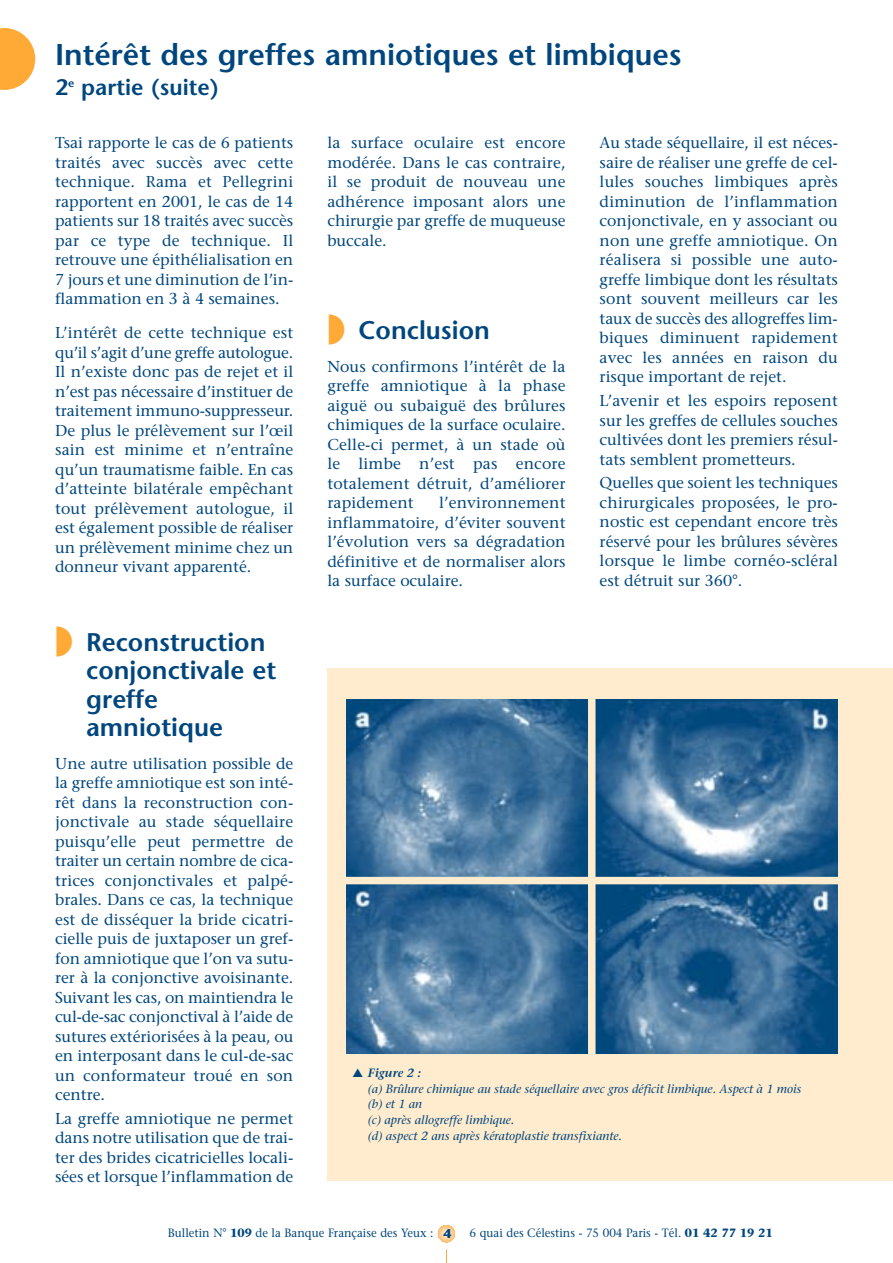
<style>
.page{position:relative;width:893px;height:1263px;background:#fff}
.page>*{position:absolute;margin:0;border:0;box-sizing:border-box;transform-origin:0 0}
.t1{font:600 30px "Stone Sans";color:#00467d}
.t2{font:600 25.5px/28.5px "Stone Sans";color:#00467d}
.t3{font:600 22.5px "Stone Sans";color:#00467d}
.t4{font:15.75px/19.5px "Stone Serif";color:#00467d;text-align:justify}
.t5{font:700 12.75px "Stone Sans";color:#00467d}
.t6{font:italic 12px/15.8px "Stone Serif";color:#00467d}
.t7{font:12px "Stone Serif";color:#00467d;scale:.95 1}
.s1{color:#ffaa37}
.s2{font-weight:600}
.s3{font-weight:700}
</style>
<div class="page">
<div style="left:327px;top:668px;width:565px;height:513px;background:#ffebcd"></div>
<svg style="left:446px;top:1250px;width:1px;height:13px"></svg>
<svg style="left:438px;top:1225px;width:17px;height:17px"></svg>
<svg style="left:0;top:28px;width:35px;height:62px"></svg>
<img style="left:346px;top:700px;width:492px;height:354px">
<div style="left:588px;top:692px;width:7px;height:390px;background:#ffebcd"></div>
<div style="left:339px;top:877px;width:524px;height:7px;background:#ffebcd"></div>
<h1 class="t1" style="left:55px;top:43px;width:628px">Intérêt des greffes amniotiques et limbiques</h1>
<h3 class="t3" style="left:55px;top:78px;width:165px">2<sup>e</sup> partie (suite)</h3>
<p class="t4" style="left:55px;top:135px;width:240px">Tsai rapporte le cas de 6 patients traités avec succès avec cette technique. Rama et Pellegrini rapportent en 2001, le cas de 14 patients sur 18 traités avec succès par ce type de technique. Il retrouve une épithélialisation en 7 jours et une diminution de l’in&shy;flammation en 3 à 4 semaines.</p>
<p class="t4" style="left:55px;top:325px;width:240px">L’intérêt de cette technique est qu’il s’agit d’une greffe autologue.<br>Il n’existe donc pas de rejet et il n’est pas nécessaire d’instituer de traitement immuno-suppresseur.<br>De plus le prélèvement sur l’œil sain est minime et n’entraîne qu’un traumatisme faible. En cas d’atteinte bilatérale empêchant tout prélèvement autologue, il est également possible de réaliser un prélèvement minime chez un donneur vivant apparenté.</p>
<h2 class="t2" style="left:86px;top:630px;width:192px;text-indent:-31px"><span class="s1">◗</span> Reconstruction conjonctivale et greffe amniotique</h2>
<p class="t4" style="left:55px;top:755px;width:240px">Une autre utilisation possible de la greffe amniotique est son inté&shy;rêt dans la reconstruction con&shy;jonctivale au stade séquellaire puisqu’elle peut permettre de traiter un certain nombre de cica&shy;trices conjonctivales et palpé&shy;brales. Dans ce cas, la technique est de disséquer la bride cicatri&shy;cielle puis de juxtaposer un gref&shy;fon amniotique que l’on va sutu&shy;rer à la conjonctive avoisinante.<br>Suivant les cas, on maintiendra le cul-de-sac conjonctival à l’aide de sutures extériorisées à la peau, ou en interposant dans le cul-de-sac un conformateur troué en son centre.</p>
<p class="t4" style="left:55px;top:1110px;width:240px">La greffe amniotique ne permet dans notre utilisation que de trai&shy;ter des brides cicatricielles locali&shy;sées et lorsque l’inflammation de</p>
<p class="t4" style="left:327px;top:135px;width:240px">la surface oculaire est encore modérée. Dans le cas contraire, il se produit de nouveau une adhérence imposant alors une chirurgie par greffe de muqueuse buccale.</p>
<h2 class="t2" style="left:327px;top:319px;width:164px"><span class="s1">◗</span> Conclusion</h2>
<p class="t4" style="left:327px;top:358px;width:240px">Nous confirmons l’intérêt de la greffe amniotique à la phase aiguë ou subaiguë des brûlures chimiques de la surface oculaire.<br>Celle-ci permet, à un stade où le limbe n’est pas encore totalement détruit, d’améliorer rapidement</p>
<p class="t4" style="left:327px;top:495px;width:240px;text-indent:112px">l’environnement inflammatoire, d’éviter souvent l’évolution vers sa dégradation définitive et de normaliser alors la surface oculaire.</p>
<p class="t4" style="left:599px;top:135px;width:240px">Au stade séquellaire, il est néces&shy;saire de réaliser une greffe de cel&shy;lules souches limbiques après diminution de l’inflammation conjonctivale, en y associant ou non une greffe amniotique. On réalisera si possible une auto&shy;greffe limbique dont les résultats sont souvent meilleurs car les taux de succès des allogreffes lim&shy;biques diminuent rapidement avec les années en raison du risque important de rejet.</p>
<p class="t4" style="left:599px;top:393px;width:240px">L’avenir et les espoirs reposent sur les greffes de cellules souches cultivées dont les premiers résul&shy;tats semblent prometteurs.</p>
<p class="t4" style="left:599px;top:475px;width:240px">Quelles que soient les techniques chirurgicales proposées, le pro&shy;nostic est cependant encore très réservé pour les brûlures sévères lorsque le limbe cornéo-scléral est détruit sur 360°.</p>
<p class="t6" style="left:368px;top:1066px;width:435px;text-indent:-16px">▲ <span class="s2">Figure 2 :<br></span>(a) Brûlure chimique au stade séquellaire avec gros déficit limbique. Aspect à 1 mois (b) et 1 an<br>(c) après allogreffe limbique.<br>(d) aspect 2 ans après kératoplastie transfixiante.</p>
<p class="t7" style="left:168px;top:1228px;width:281px">Bulletin N° <span class="s3">109</span> de la Banque Française des Yeux :</p>
<p class="t7" style="left:469px;top:1228px;width:320px">6 quai des Célestins - 75 004 Paris - Tél. <span class="s3">01 42 77 19 21</span></p>
<p class="t5" style="left:443px;top:1229px;width:10px">4</p>
</div>
